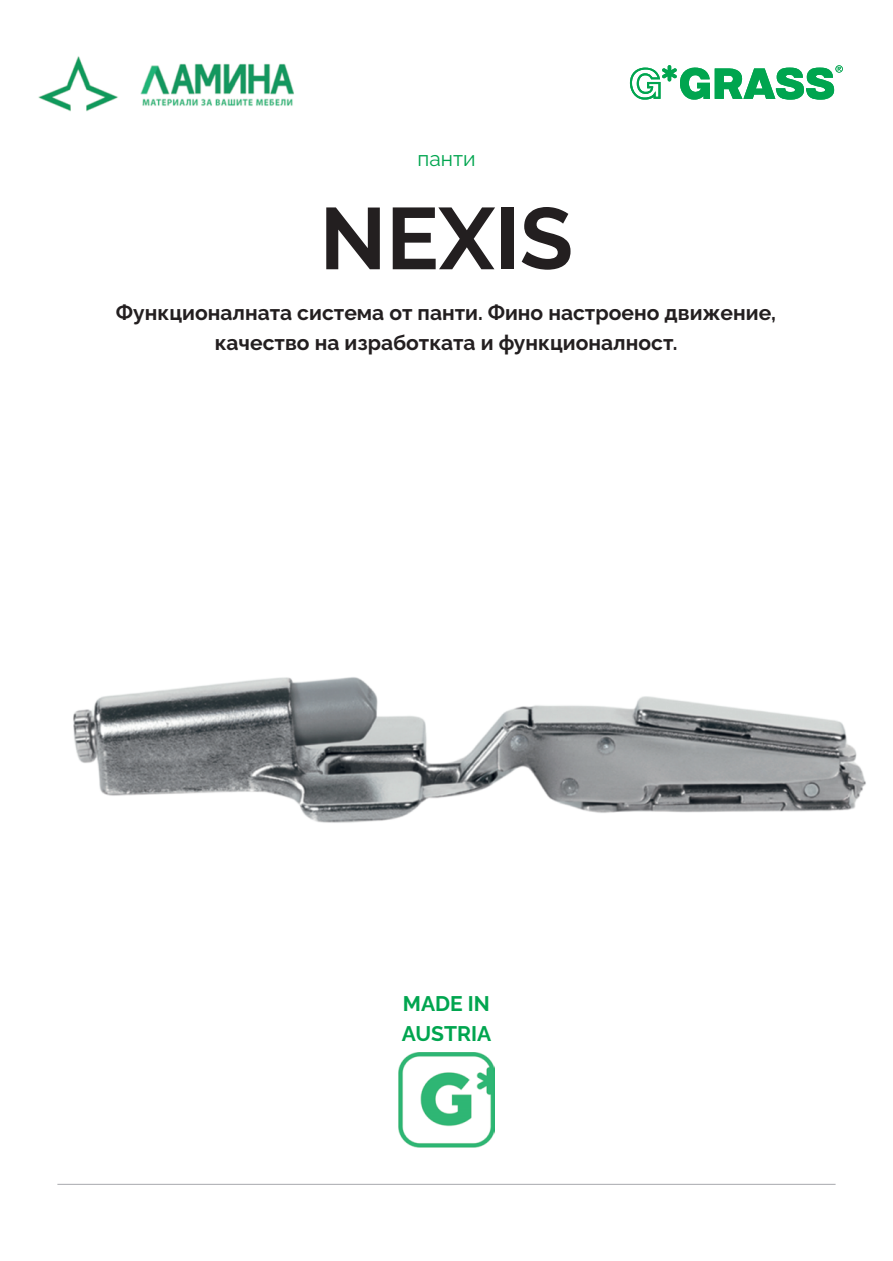
<style>
.page{position:relative;width:893px;height:1261px;background:#fff}
.page>*{position:absolute;margin:0;border:0;box-sizing:border-box;transform-origin:0 0}
.t1{font:700 87px "Raleway";color:#231f20}
.t2{font:700 21px/29.1px "Raleway";color:#231f20;text-align:center}
.t3{font:700 21px/29.1px "Raleway";color:#00a54f}
.t4{font:21px "Raleway";color:#00a54f}
</style>
<div class="page">
<img style="left:73px;top:677px;width:793px;height:471px">
<svg style="left:630px;top:65px;width:213px;height:35px"></svg>
<img style="left:399px;top:1052px;width:95px;height:95px">
<hr style="left:57px;top:1184px;width:779px;height:1px;background:#a8a9ad">
<img style="left:38px;top:56px;width:256px;height:55px">
<div style="left:825px;top:1202px;width:59px;height:40px;background:#fff;border:1px solid #fff;border-radius:13px"></div>
<p class="t4" style="left:417px;top:146px;width:60px">панти</p>
<h1 class="t1" style="left:320px;top:187px;width:255px">NEXIS</h1>
<p class="t2" style="left:116px;top:298px;width:662px">Функционалната система от панти. Фино настроено движение, качество на изработката и функционалност.</p>
<p class="t3" style="left:402px;top:989px;width:91px">MADE IN<br>AUSTRIA</p>
</div>
